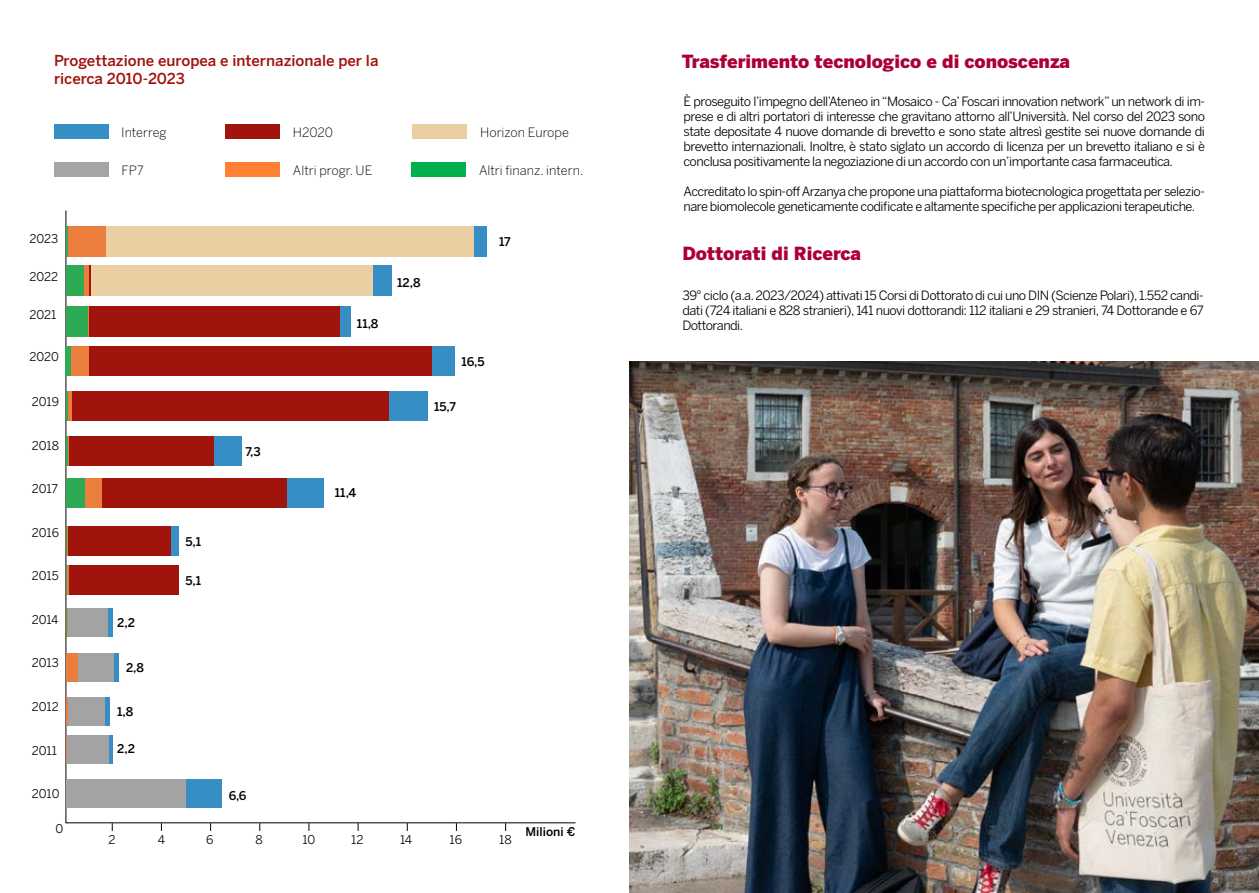
<style>
.page{position:relative;width:1259px;height:893px;background:#fff}
.page>*{position:absolute;margin:0;border:0;box-sizing:border-box;transform-origin:0 0}
.t1{font:900 18px "Benton Sans";color:#ab0033}
.t2{font:500 15px/18px "Benton Sans";color:#a1140e}
.t3{font:12.75px/15px "Benton Sans";letter-spacing:-.04em;color:#000;text-align:justify}
.t4{font:300 12.75px "Benton Sans";color:#000}
.t5{font:12px "Benton Sans";letter-spacing:-.01em;color:#000}
.t6{font:500 12px "Benton Sans";color:#000}
</style>
<div class="page">
<img style="left:54px;top:124px;width:1205px;height:769px">
<svg style="left:66px;top:608px;width:1px;height:29px"></svg>
<hr style="left:67px;top:608px;width:3px;height:29px;background:#eb7e3d">
<div style="left:68px;top:608px;width:41px;height:29px;background:#a3a3a3"></div>
<hr style="left:109px;top:608px;width:4px;height:29px;background:#378ec4">
<svg style="left:66px;top:566px;width:1px;height:29px"></svg>
<hr style="left:67px;top:566px;width:2px;height:29px;background:#eb7e3d">
<div style="left:69px;top:566px;width:110px;height:29px;background:#a1140e"></div>
<hr style="left:66px;top:526px;width:2px;height:30px;background:#eb7e3d">
<div style="left:171px;top:526px;width:8px;height:30px;background:#378ec4"></div>
<hr style="left:66px;top:526px;width:1px;height:30px;background:#2eaa55">
<div style="left:68px;top:526px;width:103px;height:30px;background:#a1140e"></div>
<div style="left:286px;top:478px;width:38px;height:29px;background:#378ec4"></div>
<div style="left:66px;top:478px;width:19px;height:29px;background:#2eaa55"></div>
<div style="left:85px;top:478px;width:17px;height:29px;background:#eb7e3d"></div>
<div style="left:102px;top:478px;width:184px;height:29px;background:#a1140e"></div>
<div style="left:214px;top:436px;width:28px;height:30px;background:#378ec4"></div>
<hr style="left:66px;top:436px;width:3px;height:30px;background:#2eaa55">
<hr style="left:69px;top:436px;width:1px;height:30px;background:#eb7e3d">
<div style="left:70px;top:436px;width:144px;height:30px;background:#a1140e"></div>
<div style="left:389px;top:391px;width:38px;height:29px;background:#378ec4"></div>
<hr style="left:66px;top:391px;width:2px;height:29px;background:#2eaa55">
<div style="left:68px;top:391px;width:5px;height:29px;background:#eb7e3d"></div>
<div style="left:72px;top:391px;width:317px;height:29px;background:#a1140e"></div>
<div style="left:432px;top:347px;width:22px;height:29px;background:#378ec4"></div>
<div style="left:71px;top:347px;width:18px;height:29px;background:#eb7e3d"></div>
<div style="left:66px;top:347px;width:5px;height:29px;background:#2eaa55"></div>
<div style="left:89px;top:347px;width:343px;height:29px;background:#a1140e"></div>
<div style="left:333px;top:306px;width:18px;height:30px;background:#378ec4"></div>
<div style="left:66px;top:306px;width:22px;height:30px;background:#2eaa55"></div>
<hr style="left:88px;top:306px;width:1px;height:30px;background:#eb7e3d">
<div style="left:89px;top:306px;width:251px;height:30px;background:#a1140e"></div>
<div style="left:66px;top:265px;width:18px;height:31px;background:#2eaa55"></div>
<div style="left:84px;top:265px;width:5px;height:31px;background:#eb7e3d"></div>
<hr style="left:89px;top:265px;width:2px;height:31px;background:#a1140e">
<div style="left:91px;top:265px;width:283px;height:31px;background:#e9cfa2"></div>
<div style="left:373px;top:265px;width:18px;height:31px;background:#378ec4"></div>
<hr style="left:66px;top:226px;width:4px;height:31px;background:#2eaa55">
<div style="left:106px;top:226px;width:368px;height:31px;background:#e9cfa2"></div>
<div style="left:68px;top:226px;width:38px;height:31px;background:#eb7e3d"></div>
<div style="left:474px;top:226px;width:12px;height:31px;background:#378ec4"></div>
<p class="t2" style="left:54px;top:51px;width:326px">Progettazione europea e internazionale per la ricerca 2010-2023</p>
<p class="t4" style="left:121px;top:125px;width:47px">Interreg</p>
<p class="t4" style="left:293px;top:125px;width:42px">H2020</p>
<p class="t4" style="left:122px;top:163px;width:24px">FP7</p>
<p class="t4" style="left:293px;top:163px;width:81px">Altri progr. UE</p>
<p class="t4" style="left:479px;top:163px;width:106px">Altri finanz. intern.</p>
<p class="t4" style="left:480px;top:125px;width:90px">Horizon Europe</p>
<p class="t5" style="left:30px;top:231px;width:30px">2023</p>
<p class="t6" style="left:499px;top:234px;width:13px">17</p>
<p class="t5" style="left:30px;top:269px;width:30px">2022</p>
<p class="t6" style="left:397px;top:276px;width:25px">12,8</p>
<p class="t5" style="left:30px;top:307px;width:28px">2021</p>
<p class="t6" style="left:357px;top:317px;width:23px">11,8</p>
<p class="t5" style="left:30px;top:350px;width:31px">2020</p>
<p class="t6" style="left:461px;top:355px;width:25px">16,5</p>
<p class="t5" style="left:32px;top:394px;width:29px">2019</p>
<p class="t6" style="left:434px;top:399px;width:23px">15,7</p>
<p class="t5" style="left:32px;top:438px;width:29px">2018</p>
<p class="t6" style="left:245px;top:444px;width:17px">7,3</p>
<p class="t5" style="left:32px;top:482px;width:28px">2017</p>
<p class="t6" style="left:335px;top:486px;width:23px">11,4</p>
<p class="t5" style="left:32px;top:525px;width:29px">2016</p>
<p class="t6" style="left:185px;top:534px;width:17px">5,1</p>
<p class="t5" style="left:32px;top:569px;width:28px">2015</p>
<p class="t6" style="left:185px;top:573px;width:17px">5,1</p>
<p class="t5" style="left:32px;top:612px;width:28px">2014</p>
<p class="t6" style="left:117px;top:616px;width:19px">2,2</p>
<p class="t5" style="left:32px;top:656px;width:28px">2013</p>
<p class="t6" style="left:126px;top:661px;width:19px">2,8</p>
<p class="t5" style="left:32px;top:700px;width:28px">2012</p>
<p class="t6" style="left:117px;top:704px;width:18px">1,8</p>
<p class="t5" style="left:32px;top:743px;width:27px">2011</p>
<p class="t6" style="left:117px;top:742px;width:19px">2,2</p>
<p class="t5" style="left:32px;top:787px;width:29px">2010</p>
<p class="t6" style="left:229px;top:788px;width:19px">6,6</p>
<p class="t5" style="left:56px;top:821px;width:9px">0</p>
<p class="t6" style="left:525px;top:825px;width:51px">Milioni €</p>
<p class="t5" style="left:255px;top:832px;width:9px">8</p>
<p class="t5" style="left:302px;top:832px;width:14px">10</p>
<p class="t5" style="left:351px;top:832px;width:14px">12</p>
<p class="t5" style="left:400px;top:832px;width:13px">14</p>
<p class="t5" style="left:449px;top:832px;width:14px">16</p>
<p class="t5" style="left:499px;top:832px;width:14px">18</p>
<p class="t5" style="left:108px;top:832px;width:9px">2</p>
<p class="t5" style="left:158px;top:832px;width:9px">4</p>
<p class="t5" style="left:206px;top:832px;width:9px">6</p>
<h1 class="t1" style="left:682px;top:51px;width:390px">Trasferimento tecnologico e di conoscenza</h1>
<p class="t3" style="left:683px;top:94px;width:523px">È proseguito l’impegno dell’Ateneo in “Mosaico - Ca’ Foscari innovation network” un network di im&shy;prese e di altri portatori di interesse che gravitano attorno all’Università. Nel corso del 2023 sono state depositate 4 nuove domande di brevetto e sono state altresì gestite sei nuove domande di brevetto internazionali. Inoltre, è stato siglato un accordo di licenza per un brevetto italiano e si è conclusa positivamente la negoziazione di un accordo con un’importante casa farmaceutica.</p>
<p class="t3" style="left:683px;top:184px;width:523px">Accreditato lo spin-off Arzanya che propone una piattaforma biotecnologica progettata per selezio&shy;nare biomolecole geneticamente codificate e altamente specifiche per applicazioni terapeutiche.</p>
<h1 class="t1" style="left:682px;top:243px;width:180px">Dottorati di Ricerca</h1>
<p class="t3" style="left:682px;top:288px;width:523px">39° ciclo (a.a. 2023/2024) attivati 15 Corsi di Dottorato di cui uno DIN (Scienze Polari), 1.552 candi&shy;dati (724 italiani e 828 stranieri), 141 nuovi dottorandi: 112 italiani e 29 stranieri, 74 Dottorande e 67<br>Dottorandi.</p>
</div>
